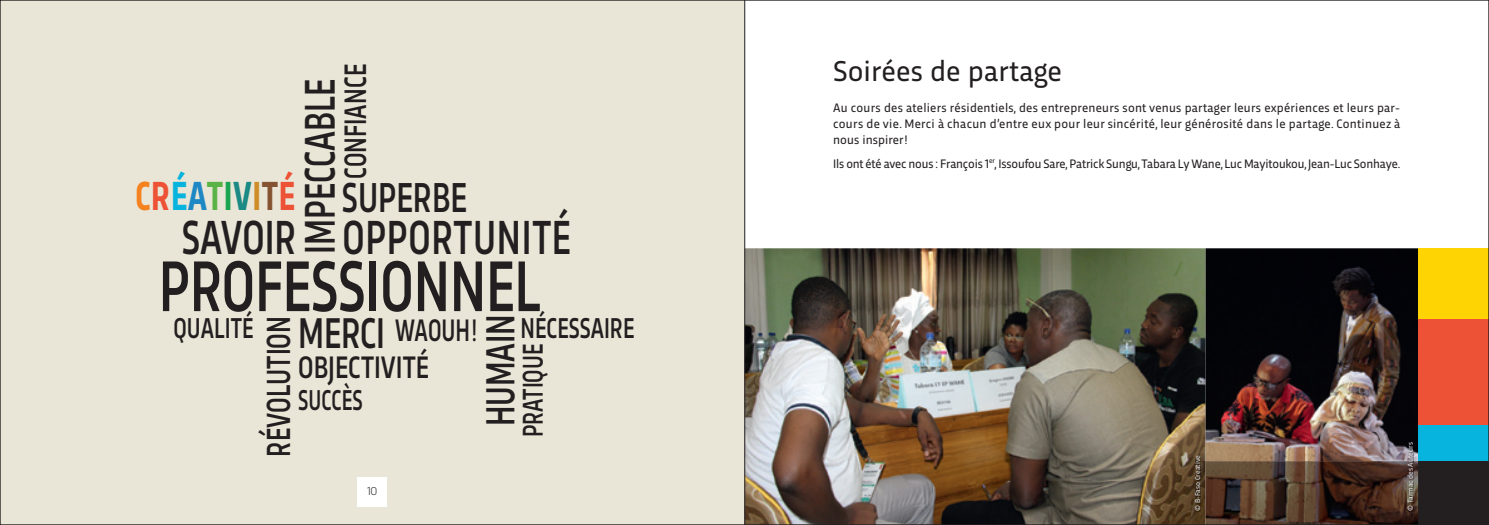
<style>
.page{position:relative;width:1489px;height:525px;background:#fff}
.page>*{position:absolute;margin:0;border:0;box-sizing:border-box;transform-origin:0 0}
.t1{font:500 75px "Trasandina";color:#231f20;scale:.75 1}
.t2{font:500 50px "Trasandina";letter-spacing:.02em;color:#231f20;scale:.75 1}
.t3{font:500 45px "Trasandina";color:#231f20;scale:.75 1}
.t4{font:500 43.75px "Trasandina";color:#231f20;scale:.75 1}
.t5{font:500 42.5px "Trasandina";color:#231f20;scale:.75 1}
.t6{font:500 35px "Trasandina";color:#231f20;scale:.75 1}
.t7{font:500 32.5px "Trasandina";color:#231f20;scale:.8 1}
.t8{font:500 32.5px "Trasandina";color:#231f20;scale:.75 1}
.t9{font:500 32.5px "Trasandina";color:#231f20;scale:.7 1}
.t10{font:500 30px "Trasandina";color:#231f20;scale:.75 1}
.t11{font:30px "Trasandina";color:#231f20}
.t12{font:500 30px "Trasandina";color:#231f20;scale:.7 1}
.t13{font:12.88px/16.2px "Trasandina";letter-spacing:-.01em;color:#231f20;text-align:justify}
.t14{font:300 11.88px "Trasandina";color:#231f20}
.t15{font:7.5px "Trasandina";color:#e6e7e9}
.s1{font-weight:700;font-size:42.5px;color:#f58220}
.s2{font-weight:700;font-size:42.5px;color:#ed5136}
.s3{font-weight:700;font-size:42.5px;color:#07b4dd}
.s4{font-weight:700;font-size:42.5px;color:#1d88c4}
.s5{font-weight:700;font-size:42.5px;color:#5bb246}
.s6{font-weight:700;font-size:42.5px;color:#1aa44f}
.s7{font-weight:700;font-size:42.5px;color:#1b8984}
.s8{font-weight:700;font-size:42.5px;color:#ce8d29}
.s9{font-weight:700;font-size:42.5px;color:#855332}
.s10{font-weight:400}
</style>
<div class="page">
<div style="left:0;top:0;width:744px;height:524px;background:#eae6d7"></div>
<img style="left:745px;top:248px;width:672px;height:274px">
<div style="left:1417px;top:248px;width:71px;height:71px;background:#fed503"></div>
<div style="left:1417px;top:319px;width:71px;height:106px;background:#ed5136"></div>
<div style="left:1417px;top:461px;width:71px;height:63px;background:#231f20"></div>
<div style="left:1417px;top:425px;width:71px;height:36px;background:#07b4dd"></div>
<div style="left:357px;top:477px;width:30px;height:29px;background:#fff"></div>
<hr style="left:744px;top:0;width:1px;height:524px;background:#231f20">
<img style="left:1195px;top:456px;width:5px;height:55px">
<img style="left:1407px;top:443px;width:6px;height:68px">
<h3 class="t8" style="left:331px;top:178px;width:154px;rotate:-90deg">CONFIANCE</h3>
<h3 class="t3" style="left:286px;top:253px;width:233px;rotate:-90deg">IMPECCABLE</h3>
<h3 class="t4" style="left:135px;top:164px;width:443px"><span class="s1">C</span><span class="s2">R</span><span class="s3">É</span><span class="s4">A</span><span class="s5">T</span><span class="s6">I</span><span class="s7">V</span><span class="s8">I</span><span class="s9">T</span><span class="s2">É</span> SUPERBE</h3>
<h2 class="t2" style="left:342px;top:199px;width:306px">OPPORTUNITÉ</h2>
<h1 class="t1" style="left:159px;top:230px;width:511px">PROFESSIONNEL</h1>
<h3 class="t5" style="left:468px;top:426px;width:151px;rotate:-90deg">HUMAIN</h3>
<h2 class="t2" style="left:182px;top:199px;width:154px">SAVOIR</h2>
<h3 class="t10" style="left:174px;top:305px;width:108px">QUALITÉ</h3>
<h3 class="t9" style="left:395px;top:305px;width:119px">WAOUH<span class="s10">!</span></h3>
<h3 class="t10" style="left:520px;top:305px;width:153px">NÉCESSAIRE</h3>
<h3 class="t3" style="left:298px;top:299px;width:117px">MERCI</h3>
<h3 class="t6" style="left:252px;top:456px;width:189px;rotate:-90deg">RÉVOLUTION</h3>
<h3 class="t10" style="left:510px;top:437px;width:126px;rotate:-90deg">PRATIQUE</h3>
<h3 class="t7" style="left:298px;top:343px;width:165px">OBJECTIVITÉ</h3>
<h3 class="t12" style="left:298px;top:377px;width:94px">SUCCÈS</h3>
<p class="t14" style="left:367px;top:482px;width:12px">10</p>
<h3 class="t11" style="left:833px;top:49px;width:231px">Soirées de partage</h3>
<p class="t13" style="left:833px;top:98px;width:568px">Au cours des ateliers résidentiels, des entrepreneurs sont venus partager leurs expériences et leurs par&shy;cours de vie. Merci à chacun d’entre eux pour leur sincérité, leur générosité dans le partage. Continuez à nous inspirer!</p>
<p class="t13" style="left:833px;top:154px;width:568px">Ils ont été avec nous : François 1<sup>er</sup>, Issoufou Sare, Patrick Sungu, Tabara Ly Wane, Luc Mayitoukou, Jean-Luc Sonhaye.</p>
<p class="t15" style="left:1191px;top:510px;width:57px;rotate:-90deg">© B-Faso Creative</p>
<p class="t15" style="left:1404px;top:510px;width:70px;rotate:-90deg">© Tarmac des Auteurs</p>
</div>
